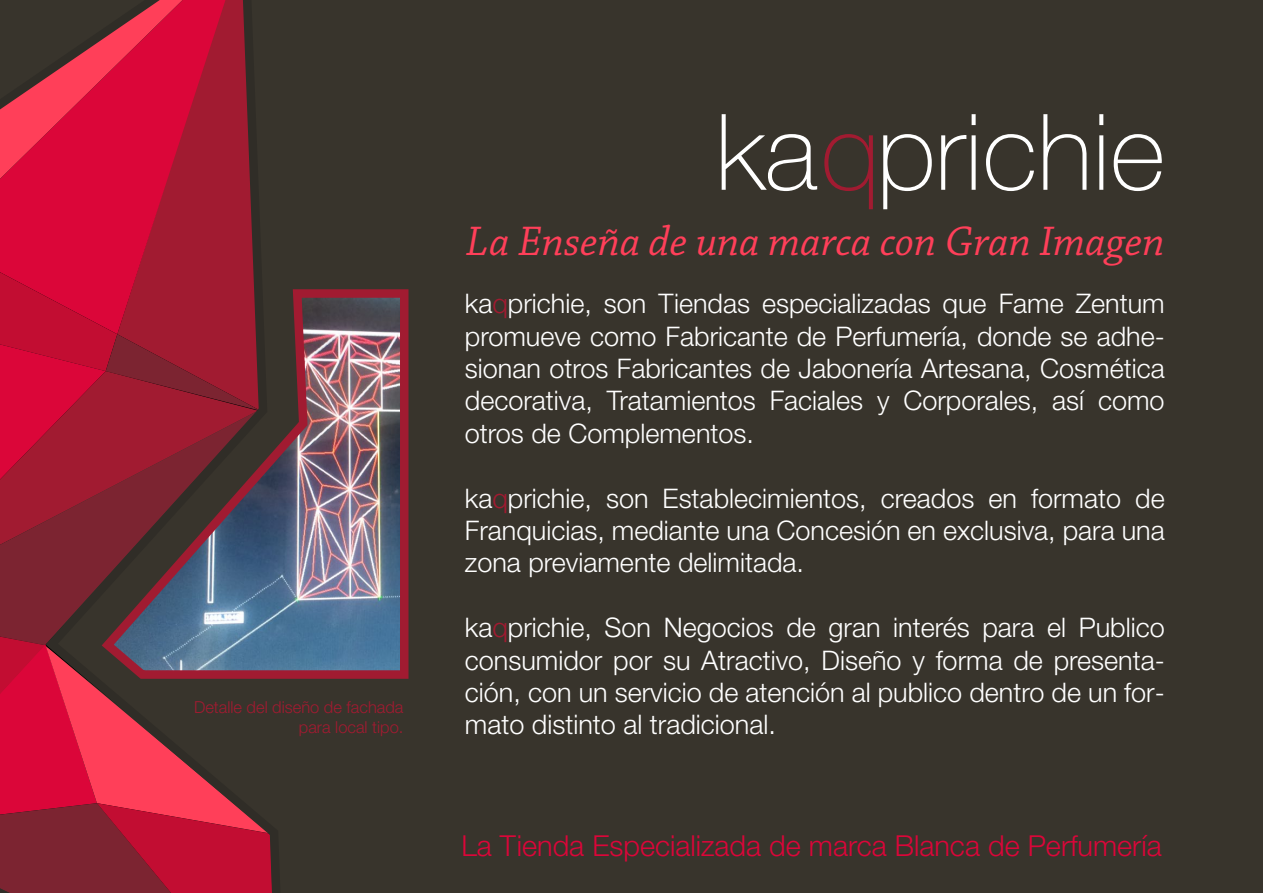
<style>
.page{position:relative;width:1263px;height:893px;background:#38342c}
.page>*{position:absolute;margin:0;border:0;box-sizing:border-box;transform-origin:0 0}
.t1{font:italic 43.5px "Chaparral Pro";color:#ff3f59}
.t2{font:300 28.95px "Helvetica Neue LT Std";color:#db0639}
.t3{font:300 27px/32.4px "Helvetica Neue LT Std";color:#fff;text-align:justify}
.t4{font:300 16.5px/19.8px "Helvetica Neue LT Std";color:#a11b31;text-align:right}
.s1{color:#a11b31}
</style>
<div class="page">
<svg style="left:722px;top:114px;width:95px;height:77px"></svg>
<svg style="left:824px;top:134px;width:49px;height:75px"></svg>
<svg style="left:883px;top:134px;width:49px;height:75px"></svg>
<svg style="left:941px;top:135px;width:25px;height:55px"></svg>
<div style="left:971px;top:135px;width:5px;height:55px;background:#fff"></div>
<div style="left:971px;top:114px;width:5px;height:11px;background:#fff"></div>
<svg style="left:986px;top:134px;width:48px;height:57px"></svg>
<svg style="left:1043px;top:114px;width:43px;height:76px"></svg>
<svg style="left:1099px;top:135px;width:4px;height:55px"></svg>
<svg style="left:1099px;top:114px;width:4px;height:11px"></svg>
<svg style="left:1113px;top:134px;width:49px;height:57px"></svg>
<svg style="left:0;top:0;width:272px;height:893px"></svg>
<img style="left:96px;top:285px;width:313px;height:401px">
<p class="t4" style="left:194px;top:697px;width:211px">Detalle del diseño de fachada para local tipo.</p>
<h1 class="t1" style="left:466px;top:217px;width:700px">La Enseña de una marca con Gran Imagen</h1>
<p class="t3" style="left:465px;top:287px;width:701px">ka<span class="s1">q</span>prichie, son Tiendas especializadas que Fame Zentum promueve como Fabricante de Perfumería, donde se adhe&shy;sionan otros Fabricantes de Jabonería Artesana, Cosmética decorativa, Tratamientos Faciales y Corporales, así como otros de Complementos.</p>
<p class="t3" style="left:465px;top:481px;width:701px">ka<span class="s1">q</span>prichie, son Establecimientos, creados en formato de Franquicias, mediante una Concesión en exclusiva, para una zona previamente delimitada.</p>
<p class="t3" style="left:465px;top:611px;width:701px">ka<span class="s1">q</span>prichie, Son Negocios de gran interés para el Publico consumidor por su Atractivo, Diseño y forma de presenta&shy;ción, con un servicio de atención al publico dentro de un for&shy;mato distinto al tradicional.</p>
<p class="t2" style="left:461px;top:828px;width:702px">La Tienda Especializada de marca Blanca de Perfumería</p>
</div>
